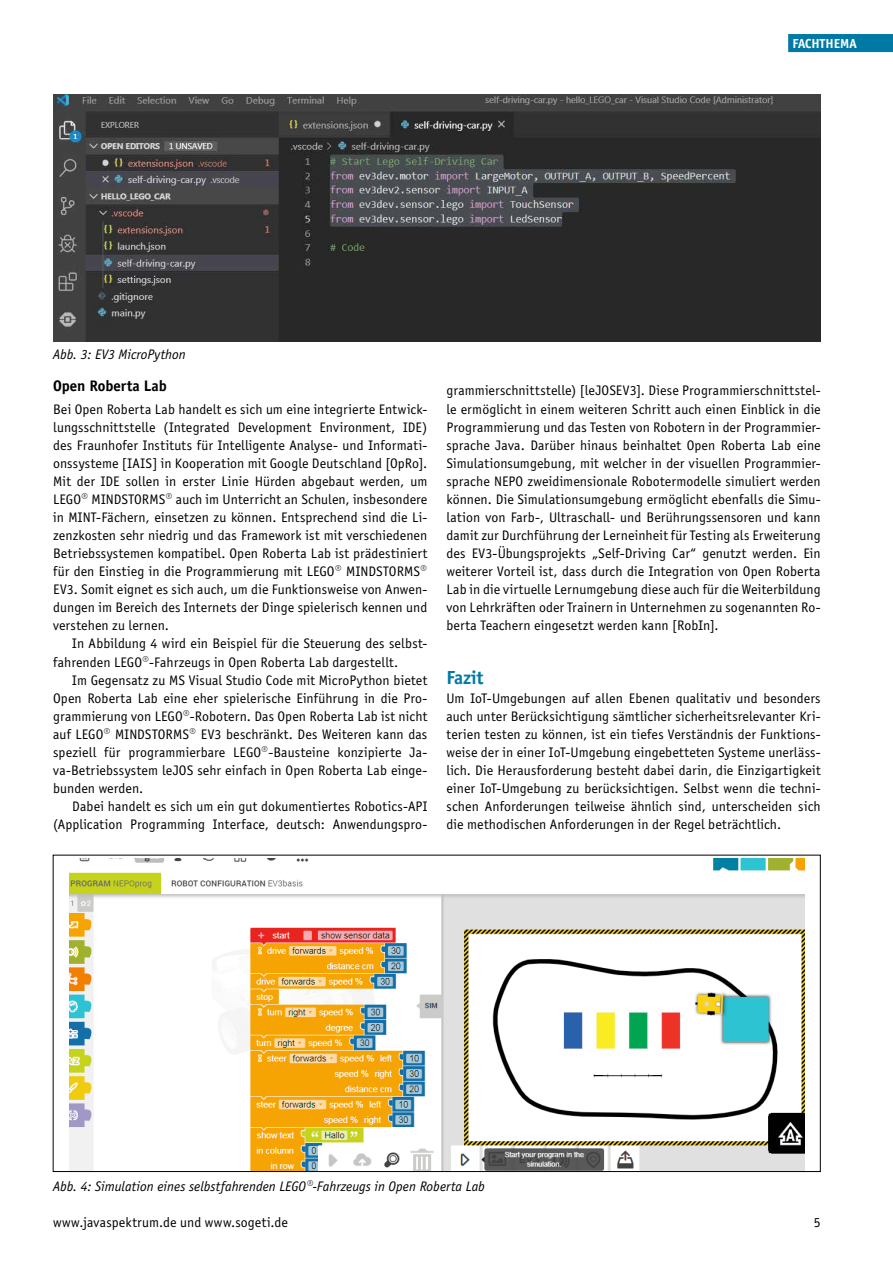
<style>
.page{position:relative;width:893px;height:1263px;background:#fff}
.page>*{position:absolute;margin:0;border:0;box-sizing:border-box;transform-origin:0 0}
.t1{font:700 19.5px "Officina Sans EF";letter-spacing:-.01em;color:#007aa5}
.t2{font:700 15.75px "Officina Sans EF";color:#000}
.t3{font:14.25px/18px "Officina Sans EF";letter-spacing:.01em;color:#000;text-align:justify}
.t4{font:italic 14.25px "Officina Sans EF";letter-spacing:.005em;color:#000}
.t5{font:700 13.5px "Officina Sans EF";letter-spacing:.01em;color:#fff}
</style>
<div class="page">
<img style="left:53px;top:95px;width:767px;height:246px">
<img style="left:69px;top:858px;width:736px;height:312px">
<div style="left:788px;top:34px;width:105px;height:18px;background:#007aa5"></div>
<p class="t5" style="left:792px;top:35px;width:66px">FACHTHEMA</p>
<p class="t4" style="left:53px;top:347px;width:134px">Abb. 3: EV3 MicroPython</p>
<p class="t2" style="left:53px;top:376px;width:115px">Open Roberta Lab</p>
<p class="t3" style="left:53px;top:400px;width:376px">Bei Open Roberta Lab handelt es sich um eine integrierte Entwick&shy;lungsschnittstelle (Integrated Development Environment, IDE) des Fraunhofer Instituts für Intelligente Analyse- und Informati&shy;onssysteme [IAIS] in Kooperation mit Google Deutschland [OpRo].<br>Mit der IDE sollen in erster Linie Hürden abgebaut werden, um LEGO® MINDSTORMS® auch im Unterricht an Schulen, insbesondere in MINT-Fächern, einsetzen zu können. Entsprechend sind die Li&shy;zenzkosten sehr niedrig und das Framework ist mit verschiedenen Betriebssystemen kompatibel. Open Roberta Lab ist prädestiniert für den Einstieg in die Programmierung mit LEGO® MINDSTORMS® EV3. Somit eignet es sich auch, um die Funktionsweise von Anwen&shy;dungen im Bereich des Internets der Dinge spielerisch kennen und verstehen zu lernen.</p>
<p class="t3" style="left:53px;top:635px;width:376px;text-indent:19px">In Abbildung 4 wird ein Beispiel für die Steuerung des selbst&shy;fahrenden LEGO®-Fahrzeugs in Open Roberta Lab dargestellt.</p>
<p class="t3" style="left:53px;top:671px;width:376px;text-indent:19px">Im Gegensatz zu MS Visual Studio Code mit MicroPython bietet Open Roberta Lab eine eher spielerische Einführung in die Pro&shy;grammierung von LEGO®-Robotern. Das Open Roberta Lab ist nicht auf LEGO® MINDSTORMS® EV3 beschränkt. Des Weiteren kann das speziell für programmierbare LEGO®-Bausteine konzipierte Ja&shy;va-Betriebssystem leJOS sehr einfach in Open Roberta Lab einge&shy;bunden werden.</p>
<p class="t3" style="left:53px;top:797px;width:376px;text-align:right">Dabei handelt es sich um ein gut dokumentiertes Robotics-API (Application Programming Interface, deutsch: Anwendungspro-</p>
<p class="t3" style="left:446px;top:382px;width:376px">grammierschnittstelle) [leJOSEV3]. Diese Programmierschnittstel&shy;le ermöglicht in einem weiteren Schritt auch einen Einblick in die Programmierung und das Testen von Robotern in der Programmier&shy;sprache Java. Darüber hinaus beinhaltet Open Roberta Lab eine Simulationsumgebung, mit welcher in der visuellen Programmier&shy;sprache NEPO zweidimensionale Robotermodelle simuliert werden können. Die Simulationsumgebung ermöglicht ebenfalls die Simu&shy;lation von Farb-, Ultraschall- und Berührungssensoren und kann damit zur Durchführung der Lerneinheit für Testing als Erweiterung des EV3-Übungsprojekts „Self-Driving Car“ genutzt werden. Ein weiterer Vorteil ist, dass durch die Integration von Open Roberta Lab in die virtuelle Lernumgebung diese auch für die Weiterbildung von Lehrkräften oder Trainern in Unternehmen zu sogenannten Ro&shy;berta Teachern eingesetzt werden kann [RobIn].</p>
<h1 class="t1" style="left:446px;top:666px;width:38px">Fazit</h1>
<p class="t3" style="left:446px;top:689px;width:376px">Um IoT-Umgebungen auf allen Ebenen qualitativ und besonders auch unter Berücksichtigung sämtlicher sicherheitsrelevanter Kri&shy;terien testen zu können, ist ein tiefes Verständnis der Funktions&shy;weise der in einer IoT-Umgebung eingebetteten Systeme unerläss&shy;lich. Die Herausforderung besteht dabei darin, die Einzigartigkeit einer IoT-Umgebung zu berücksichtigen. Selbst wenn die techni&shy;schen Anforderungen teilweise ähnlich sind, unterscheiden sich die methodischen Anforderungen in der Regel beträchtlich.</p>
<p class="t4" style="left:53px;top:1178px;width:433px">Abb. 4: Simulation eines selbstfahrenden LEGO®-Fahrzeugs in Open Roberta Lab</p>
<p class="t3" style="left:53px;top:1213px;width:236px">www.javaspektrum.de und www.sogeti.de</p>
<p class="t3" style="left:814px;top:1213px;width:8px">5</p>
</div>
